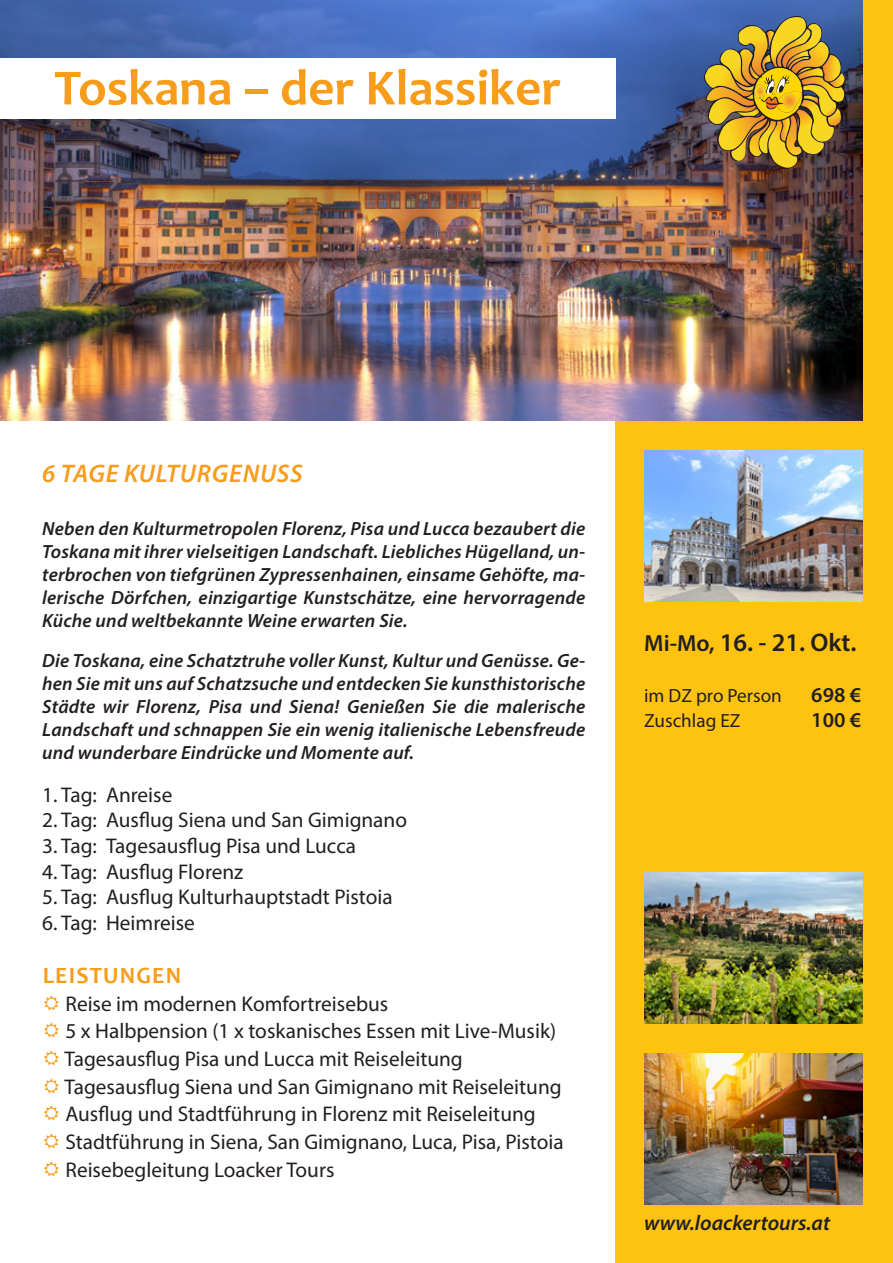
<style>
.page{position:relative;width:893px;height:1263px;background:#fff}
.page>*{position:absolute;margin:0;border:0;box-sizing:border-box;transform-origin:0 0}
.t1{font:700 51.15px "Candara";color:#f89c1c}
.t2{font:italic 600 25.5px "Myriad Pro";letter-spacing:.03em;color:#f89c1c}
.t3{font:600 25.5px "Myriad Pro";color:#231f20}
.t4{font:700 23.4px "Candara";letter-spacing:.05em;color:#f89c1c}
.t5{font:21.3px/27.6px "Myriad Pro";color:#231f20}
.t6{font:italic 600 21.3px "Myriad Pro";color:#231f20}
.t7{font:600 21.3px "Myriad Pro";color:#231f20}
.t8{font:italic 600 19.2px/23px "Myriad Pro";letter-spacing:.01em;color:#231f20;text-align:justify}
.t9{font:19.2px "Myriad Pro";color:#231f20}
.s1{font-size:23.4px}
</style>
<div class="page">
<div style="left:615px;top:0;width:278px;height:1263px;background:#fec210"></div>
<img style="left:0;top:0;width:863px;height:420px">
<div style="left:0;top:58px;width:615px;height:61px;background:#fff"></div>
<img style="left:644px;top:450px;width:219px;height:151px">
<img style="left:644px;top:1054px;width:219px;height:151px">
<img style="left:644px;top:873px;width:219px;height:151px">
<img style="left:704px;top:16px;width:141px;height:152px">
<p class="t1" style="left:54px;top:56px;width:508px">Toskana – der Klassiker</p>
<p class="t2" style="left:42px;top:457px;width:262px">6 TAGE KULTURGENUSS</p>
<p class="t8" style="left:42px;top:517px;width:545px">Neben den Kulturmetropolen Florenz, Pisa und Lucca bezaubert die Toskana mit ihrer vielseitigen Landschaft. Liebliches Hügelland, un&shy;terbrochen von tiefgrünen Zypressenhainen, einsame Gehöfte, ma&shy;lerische Dörfchen, einzigartige Kunstschätze, eine hervorragende Küche und weltbekannte Weine erwarten Sie.</p>
<p class="t8" style="left:42px;top:649px;width:545px">Die Toskana, eine Schatztruhe voller Kunst, Kultur und Genüsse. Ge&shy;hen Sie mit uns auf Schatzsuche und entdecken Sie kunsthistorische Städte wir Florenz, Pisa und Siena! Genießen Sie die malerische Landschaft und schnappen Sie ein wenig italienische Lebensfreude und wunderbare Eindrücke und Momente auf.</p>
<p class="t5" style="left:42px;top:781px;width:132px">1. Tag: Anreise</p>
<p class="t5" style="left:42px;top:806px;width:366px">2. Tag: Ausflug Siena und San Gimignano</p>
<p class="t5" style="left:42px;top:832px;width:315px">3. Tag: Tagesausflug Pisa und Lucca</p>
<p class="t5" style="left:42px;top:857px;width:203px">4. Tag: Ausflug Florenz</p>
<p class="t5" style="left:42px;top:883px;width:352px">5. Tag: Ausflug Kulturhauptstadt Pistoia</p>
<p class="t5" style="left:42px;top:908px;width:154px">6. Tag: Heimreise</p>
<p class="t4" style="left:43px;top:960px;width:140px">LEISTUNGEN</p>
<p class="t5" style="left:65px;top:989px;width:501px">Reise im modernen Komfortreisebus<br>5 x Halbpension (1 x toskanisches Essen mit Live-Musik)<br>Tagesausflug Pisa und Lucca mit Reiseleitung Tagesausflug Siena und San Gimignano mit Reiseleitung Ausflug und Stadtführung in Florenz mit Reiseleitung Stadtführung in Siena, San Gimignano, Luca, Pisa, Pistoia Reisebegleitung Loacker Tours</p>
<p class="t3" style="left:644px;top:626px;width:214px"><span class="s1">Mi-Mo,</span> 16. - 21. Okt.</p>
<p class="t9" style="left:644px;top:683px;width:139px">im DZ pro Person</p>
<p class="t7" style="left:811px;top:681px;width:52px">698 €</p>
<p class="t9" style="left:644px;top:709px;width:98px">Zuschlag EZ</p>
<p class="t7" style="left:811px;top:707px;width:52px">100 €</p>
<p class="t6" style="left:644px;top:1209px;width:188px">www.loackertours.at</p>
</div>
